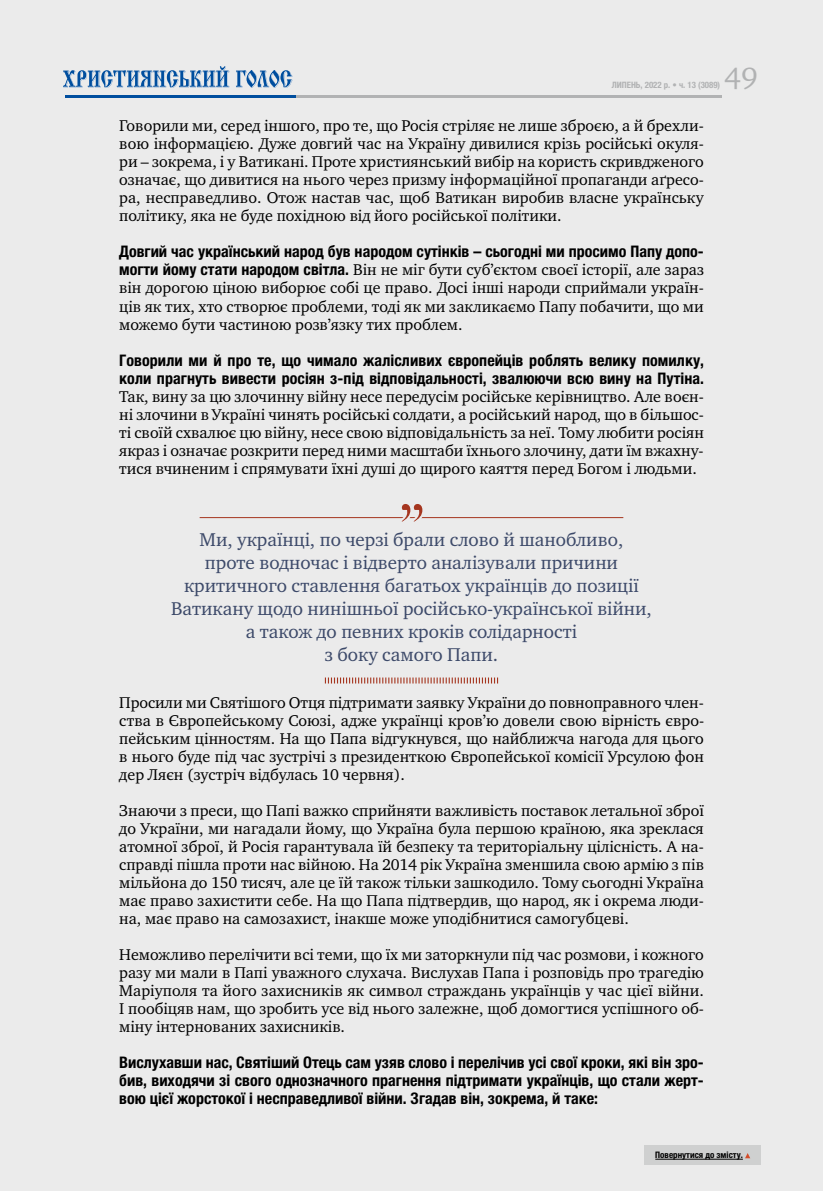
<style>
.page{position:relative;width:823px;height:1191px;background:#fff}
.page>*{position:absolute;margin:0;border:0;box-sizing:border-box;transform-origin:0 0}
.t1{font:30px "Charter C";color:#b1b2b3}
.t2{font:19px/22.8px "Charter C";color:#3c4969;text-align:center}
.t3{font:16px/18px "Charter C";color:#000;text-align:justify}
.t4{font:700 condensed 16px/18px "Helvetica Neue LTCYR";letter-spacing:.005em;color:#000}
.t5{font:700 condensed 9px "Helvetica Neue LTCYR";color:#000}
.t6{font:700 condensed 8.8px "Helvetica Neue LTCYR";color:#b1b2b3}
.s1{font-family:"Helvetica Neue LTCYR";font-weight:700;font-stretch:condensed}
</style>
<div class="page">
<div style="left:0;top:0;width:822px;height:1191px;background:#ebebeb"></div>
<hr style="left:65px;top:95px;width:231px;height:3px;background:#004e9e">
<hr style="left:296px;top:95px;width:425px;height:3px;background:#b1b2b3">
<svg style="left:63px;top:66px;width:166px;height:22px"></svg>
<svg style="left:236px;top:70px;width:56px;height:18px"></svg>
<div style="left:644px;top:1145px;width:116px;height:20px;background:#cfd0d0"></div>
<hr style="left:655px;top:1159px;width:87px;height:1px;background:#000">
<svg style="left:745px;top:1153px;width:4px;height:5px"></svg>
<hr style="left:199px;top:517px;width:424px;height:1px;background:#a5361f">
<svg style="left:325px;top:677px;width:173px;height:6px"></svg>
<svg style="left:397px;top:504px;width:28px;height:18px"></svg>
<h1 class="t1" style="left:723px;top:61px;width:35px">49</h1>
<p class="t6" style="left:611px;top:80px;width:110px">ЛИПЕНЬ, 2022 р. • ч. 13 (3089)</p>
<p class="t3" style="left:119px;top:117px;width:586px">Говорили ми, серед іншого, про те, що Росія стріляє не лише зброєю, а й брехли&shy;вою інформацією. Дуже довгий час на Україну дивилися крізь російські окуля&shy;ри – зокрема, і у Ватикані. Проте християнський вибір на користь скривдженого означає, що дивитися на нього через призму інформаційної пропаганди аґресо&shy;ра, несправедливо. Отож настав час, щоб Ватикан виробив власне українську політику, яка не буде похідною від його російської політики.</p>
<p class="t4" style="left:119px;top:243px;width:585px">Довгий час український народ був народом сутінків – сьогодні ми просимо Папу допо-</p>
<p class="t3" style="left:119px;top:261px;width:585px"><span class="s1">могти йому стати народом світла.</span> Він не міг бути суб’єктом своєї історії, але зараз він дорогою ціною виборює собі це право. Досі інші народи сприймали україн&shy;ців як тих, хто створює проблеми, тоді як ми закликаємо Папу побачити, що ми можемо бути частиною розв’язку тих проблем.</p>
<p class="t4" style="left:119px;top:351px;width:586px">Говорили ми й про те, що чимало жалісливих європейців роблять велику помилку, коли прагнуть вивести росіян з-під відповідальності, звалюючи всю вину на Путіна.</p>
<p class="t3" style="left:119px;top:387px;width:585px">Так, вину за цю злочинну війну несе передусім російське керівництво. Але воєн&shy;ні злочини в Україні чинять російські солдати, а російський народ, що в більшос&shy;ті своїй схвалює цю війну, несе свою відповідальність за неї. Тому любити росіян якраз і означає розкрити перед ними масштаби їхнього злочину, дати їм вжахну&shy;тися вчиненим і спрямувати їхні душі до щирого каяття перед Богом і людьми.</p>
<p class="t2" style="left:171px;top:529px;width:482px">Ми, українці, по черзі брали слово й шанобливо,<br>проте водночас і відверто аналізували причини критичного ставлення багатьох українців до позиції Ватикану щодо нинішньої російсько-української війни, а також до певних кроків солідарності<br>з боку самого Папи.</p>
<p class="t3" style="left:119px;top:693px;width:586px">Просили ми Святішого Отця підтримати заявку України до повноправного член&shy;ства в Європейському Союзі, адже українці кров’ю довели свою вірність євро&shy;пейським цінностям. На що Папа відгукнувся, що найближча нагода для цього в нього буде під час зустрічі з президенткою Європейської комісії Урсулою фон дер Ляєн (зустріч відбулась 10 червня).</p>
<p class="t3" style="left:119px;top:801px;width:585px">Знаючи з преси, що Папі важко сприйняти важливість поставок летальної зброї до України, ми нагадали йому, що Україна була першою країною, яка зреклася атомної зброї, й Росія гарантувала їй безпеку та територіальну цілісність. А на&shy;справді пішла проти нас війною. На 2014 рік Україна зменшила свою армію з пів мільйона до 150 тисяч, але це їй також тільки зашкодило. Тому сьогодні Україна має право захистити себе. На що Папа підтвердив, що народ, як і окрема люди&shy;на, має право на самозахист, інакше може уподібнитися самогубцеві.</p>
<p class="t3" style="left:119px;top:945px;width:585px">Неможливо перелічити всі теми, що їх ми заторкнули під час розмови, і кожного разу ми мали в Папі уважного слухача. Вислухав Папа і розповідь про трагедію Маріуполя та його захисників як символ страждань українців у час цієї війни.<br>І пообіцяв нам, що зробить усе від нього залежне, щоб домогтися успішного об&shy;міну інтернованих захисників.</p>
<p class="t4" style="left:119px;top:1053px;width:585px;text-align:justify">Вислухавши нас, Святіший Отець сам узяв слово і перелічив усі свої кроки, які він зро&shy;бив, виходячи зі свого однозначного прагнення підтримати українців, що стали жерт&shy;вою цієї жорстокої і несправедливої війни. Згадав він, зокрема, й таке:</p>
<p class="t5" style="left:655px;top:1150px;width:89px">Повернутися до змісту.</p>
</div>
